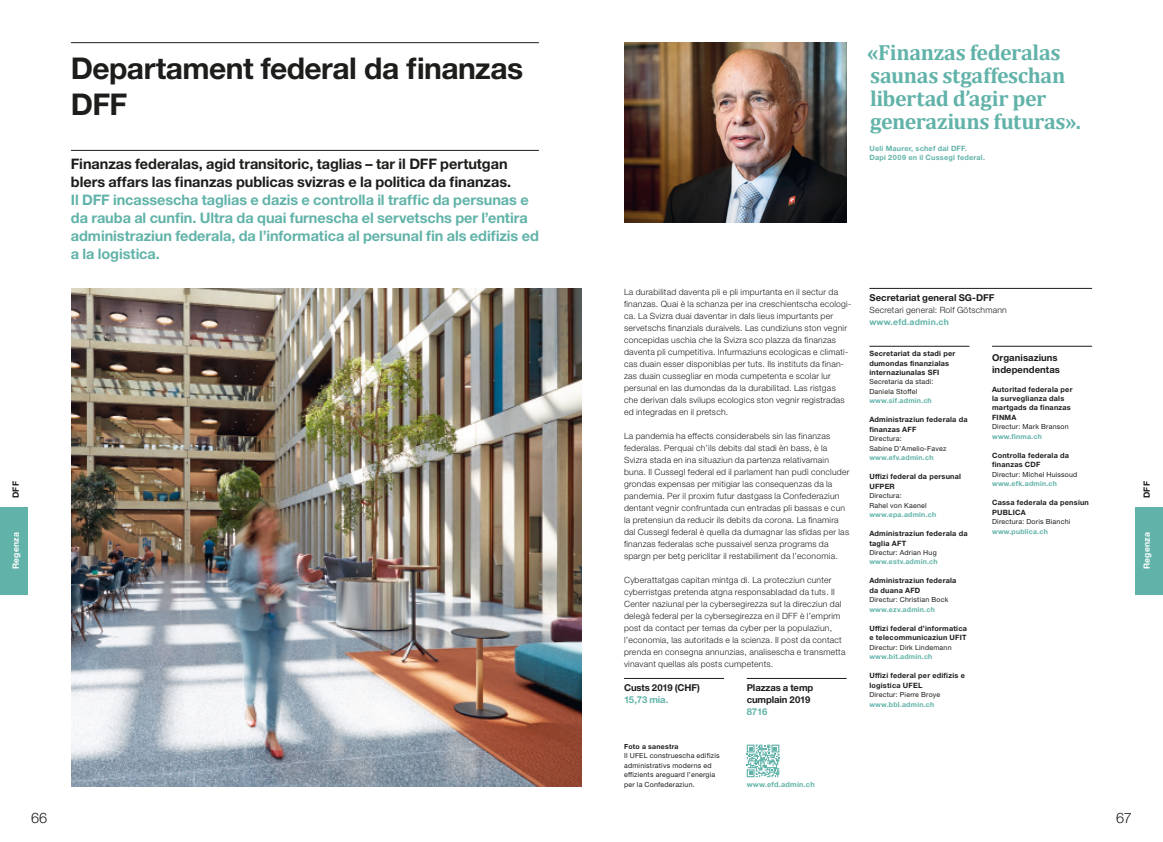
<style>
.page{position:relative;width:1163px;height:842px;background:#fff}
.page>*{position:absolute;margin:0;border:0;box-sizing:border-box;transform-origin:0 0}
.t1{font:700 30px/36px "Helvetica Neue LT Std";letter-spacing:-.02em;color:#1d1d1b}
.t2{font:700 22px/23px "Cambria";letter-spacing:-.015em;color:#61b3a9}
.t3{font:700 14.5px/18px "Helvetica Neue LT Std";letter-spacing:-.005em;color:#61b3a9}
.t4{font:700 14.5px/18px "Helvetica Neue LT Std";letter-spacing:-.005em;color:#1d1d1b}
.t5{font:300 14.5px "Helvetica Neue LT Std";color:#1d1d1b}
.t6{font:700 9.5px/12px "Helvetica Neue LT Std";letter-spacing:.005em;color:#1d1d1b}
.t7{font:700 9.5px "Helvetica Neue LT Std";letter-spacing:-.01em;color:#61b3a9}
.t8{font:300 8.6px/12px "Helvetica Neue LT Std";letter-spacing:.025em;color:#1d1d1b}
.t9{font:700 8.6px "Helvetica Neue LT Std";letter-spacing:.025em;color:#61b3a9}
.t10{font:700 8.6px "Helvetica Neue LT Std";letter-spacing:.025em;color:#fff}
.t11{font:700 8.6px "Helvetica Neue LT Std";letter-spacing:.02em;color:#1d1d1b}
.t12{font:700 7.3px/9.5px "Helvetica Neue LT Std";letter-spacing:.03em;color:#1d1d1b}
.t13{font:700 7.3px/9.5px "Helvetica Neue LT Std";letter-spacing:.03em;color:#61b3a9}
.t14{font:7px/9.5px "Helvetica Neue LT Std";letter-spacing:.03em;color:#1d1d1b}
.t15{font:700 7px "Helvetica Neue LT Std";letter-spacing:.03em;color:#61b3a9}
.t16{font:700 7px "Helvetica Neue LT Std";letter-spacing:.03em;color:#1d1d1b}
</style>
<div class="page">
<div style="left:0;top:507px;width:28px;height:88px;background:#61b3a9"></div>
<div style="left:1134px;top:507px;width:28px;height:88px;background:#61b3a9"></div>
<svg style="left:746px;top:745px;width:33px;height:32px"></svg>
<img style="left:624px;top:43px;width:222px;height:180px">
<img style="left:71px;top:289px;width:510px;height:498px">
<hr style="left:71px;top:150px;width:468px;height:1px;background:#1d1d1b">
<hr style="left:71px;top:42px;width:468px;height:1px;background:#1d1d1b">
<hr style="left:869px;top:288px;width:222px;height:1px;background:#1d1d1b">
<hr style="left:869px;top:346px;width:100px;height:1px;background:#1d1d1b">
<hr style="left:991px;top:346px;width:100px;height:1px;background:#1d1d1b">
<hr style="left:624px;top:678px;width:100px;height:1px;background:#1d1d1b">
<hr style="left:746px;top:678px;width:100px;height:1px;background:#1d1d1b">
<h1 class="t1" style="left:71px;top:49px;width:453px">Departament federal da finanzas<br>DFF</h1>
<h3 class="t4" style="left:71px;top:154px;width:442px">Finanzas federalas, agid transitoric, taglias – tar il DFF pertutgan blers affars las finanzas publicas svizras e la politica da finanzas.</h3>
<h3 class="t3" style="left:71px;top:190px;width:469px">Il DFF incassescha taglias e dazis e controlla il traffic da persunas e da rauba al cunfin. Ultra da quai furnescha el servetschs per l’entira administraziun federala, da l’informatica al persunal fin als edifizis ed a la logistica.</h3>
<h2 class="t2" style="left:867px;top:40px;width:215px">«Finanzas federalas saunas stgaffeschan libertad d’agir per generaziuns futuras».</h2>
<p class="t13" style="left:869px;top:143px;width:117px">Ueli Maurer, schef dal DFF.<br>Dapi 2009 en il Cussegl federal.</p>
<p class="t8" style="left:624px;top:285px;width:229px">La durabilitad daventa pli e pli impurtanta en il sectur da finanzas. Quai è la schanza per ina creschientscha ecologi&shy;ca. La Svizra duai daventar in dals lieus impurtants per servetschs finanzials duraivels. Las cundiziuns ston vegnir concepidas uschia che la Svizra sco plazza da finanzas daventa pli cumpetitiva. Infurmaziuns ecologicas e climati&shy;cas duain esser disponiblas per tuts. Ils instituts da finan&shy;zas duain cussegliar en moda cumpetenta e scolar lur persunal en las dumondas da la durabilitad. Las ristgas che derivan dals svilups ecologics ston vegnir registradas ed integradas en il pretsch.</p>
<p class="t8" style="left:624px;top:429px;width:227px">La pandemia ha effects considerabels sin las finanzas federalas. Perquai ch’ils debits dal stadi èn bass, è la Svizra stada en ina situaziun da partenza relativamain buna. Il Cussegl federal ed il parlament han pudì concluder grondas expensas per mitigiar las consequenzas da la pandemia. Per il proxim futur dastgass la Confederaziun dentant vegnir confruntada cun entradas pli bassas e cun la pretensiun da reducir ils debits da corona. La finamira dal Cussegl federal è quella da dumagnar las sfidas per las finanzas federalas sche pussaivel senza programs da spargn per betg periclitar il restabiliment da l’economia.</p>
<p class="t8" style="left:624px;top:573px;width:223px">Cyberattatgas capitan mintga di. La protecziun cunter cyberristgas pretenda atgna responsabladad da tuts. Il Center naziunal per la cybersegirezza sut la direcziun dal delegà federal per la cybersegirezza en il DFF è l’emprim post da contact per temas da cyber per la populaziun, l’economia, las autoritads e la scienza. Il post da contact prenda en consegna annunzias, analisescha e transmetta vinavant quellas als posts cumpetents.</p>
<p class="t6" style="left:624px;top:681px;width:77px">Custs 2019 (CHF)</p>
<p class="t7" style="left:624px;top:693px;width:46px">15,73 mia.</p>
<p class="t6" style="left:746px;top:681px;width:68px">Plazzas a temp cumplain 2019</p>
<p class="t7" style="left:746px;top:705px;width:22px">8716</p>
<p class="t6" style="left:869px;top:291px;width:126px">Secretariat general SG-DFF</p>
<p class="t8" style="left:869px;top:303px;width:139px">Secretari general: Rolf Götschmann</p>
<p class="t9" style="left:869px;top:316px;width:81px">www.efd.admin.ch</p>
<p class="t12" style="left:869px;top:348px;width:87px">Secretariat da stadi per dumondas finanzialas internaziunalas SFI</p>
<p class="t14" style="left:869px;top:377px;width:66px">Secretaria da stadi:<br>Daniela Stoffel</p>
<p class="t15" style="left:869px;top:397px;width:64px">www.sif.admin.ch</p>
<p class="t12" style="left:869px;top:415px;width:100px">Administraziun federala da finanzas AFF</p>
<p class="t14" style="left:869px;top:434px;width:78px">Directura:<br>Sabine D’Amelio-Favez</p>
<p class="t15" style="left:869px;top:453px;width:66px">www.efv.admin.ch</p>
<p class="t12" style="left:869px;top:472px;width:93px">Uffizi federal da persunal<br>UFPER</p>
<p class="t14" style="left:869px;top:491px;width:59px">Directura:<br>Rahel von Kaenel</p>
<p class="t15" style="left:869px;top:510px;width:68px">www.epa.admin.ch</p>
<p class="t12" style="left:869px;top:528px;width:100px">Administraziun federala da taglia AFT</p>
<p class="t14" style="left:869px;top:548px;width:69px">Directur: Adrian Hug</p>
<p class="t15" style="left:869px;top:558px;width:70px">www.estv.admin.ch</p>
<p class="t12" style="left:869px;top:576px;width:89px">Administraziun federala da duana AFD</p>
<p class="t14" style="left:869px;top:595px;width:80px">Directur: Christian Bock</p>
<p class="t15" style="left:869px;top:605px;width:67px">www.ezv.admin.ch</p>
<p class="t12" style="left:869px;top:623px;width:99px">Uffizi federal d’informatica e telecommunicaziun UFIT</p>
<p class="t14" style="left:869px;top:642px;width:84px">Directur: Dirk Lindemann</p>
<p class="t15" style="left:869px;top:652px;width:65px">www.bit.admin.ch</p>
<p class="t12" style="left:869px;top:671px;width:97px">Uffizi federal per edifizis e logistica UFEL</p>
<p class="t14" style="left:869px;top:690px;width:72px">Directur: Pierre Broye</p>
<p class="t15" style="left:869px;top:700px;width:66px">www.bbl.admin.ch</p>
<p class="t6" style="left:991px;top:351px;width:69px">Organisaziuns independentas</p>
<p class="t12" style="left:991px;top:384px;width:82px">Autoritad federala per la surveglianza dals martgads da finanzas<br>FINMA</p>
<p class="t14" style="left:991px;top:422px;width:78px">Directur: Mark Branson</p>
<p class="t15" style="left:991px;top:432px;width:51px">www.finma.ch</p>
<p class="t12" style="left:991px;top:450px;width:78px">Controlla federala da finanzas CDF</p>
<p class="t14" style="left:991px;top:469px;width:87px">Directur: Michel Huissoud</p>
<p class="t15" style="left:991px;top:479px;width:66px">www.efk.admin.ch</p>
<p class="t12" style="left:991px;top:498px;width:98px">Cassa federala da pensiun<br>PUBLICA</p>
<p class="t14" style="left:991px;top:517px;width:80px">Directura: Doris Bianchi</p>
<p class="t15" style="left:991px;top:527px;width:57px">www.publica.ch</p>
<p class="t11" style="left:10px;top:498px;width:18px;rotate:-90deg">DFF</p>
<p class="t11" style="left:1141px;top:498px;width:18px;rotate:-90deg">DFF</p>
<p class="t10" style="left:10px;top:569px;width:39px;rotate:-90deg">Regenza</p>
<p class="t10" style="left:1141px;top:569px;width:39px;rotate:-90deg">Regenza</p>
<p class="t16" style="left:624px;top:742px;width:56px">Foto a sanestra</p>
<p class="t14" style="left:624px;top:751px;width:97px">Il UFEL construescha edifizis administrativs moderns ed effizients areguard l’energia per la Confederaziun.</p>
<p class="t13" style="left:746px;top:779px;width:69px">www.efd.admin.ch</p>
<h3 class="t5" style="left:31px;top:808px;width:17px">66</h3>
<h3 class="t5" style="left:1116px;top:808px;width:17px">67</h3>
</div>
